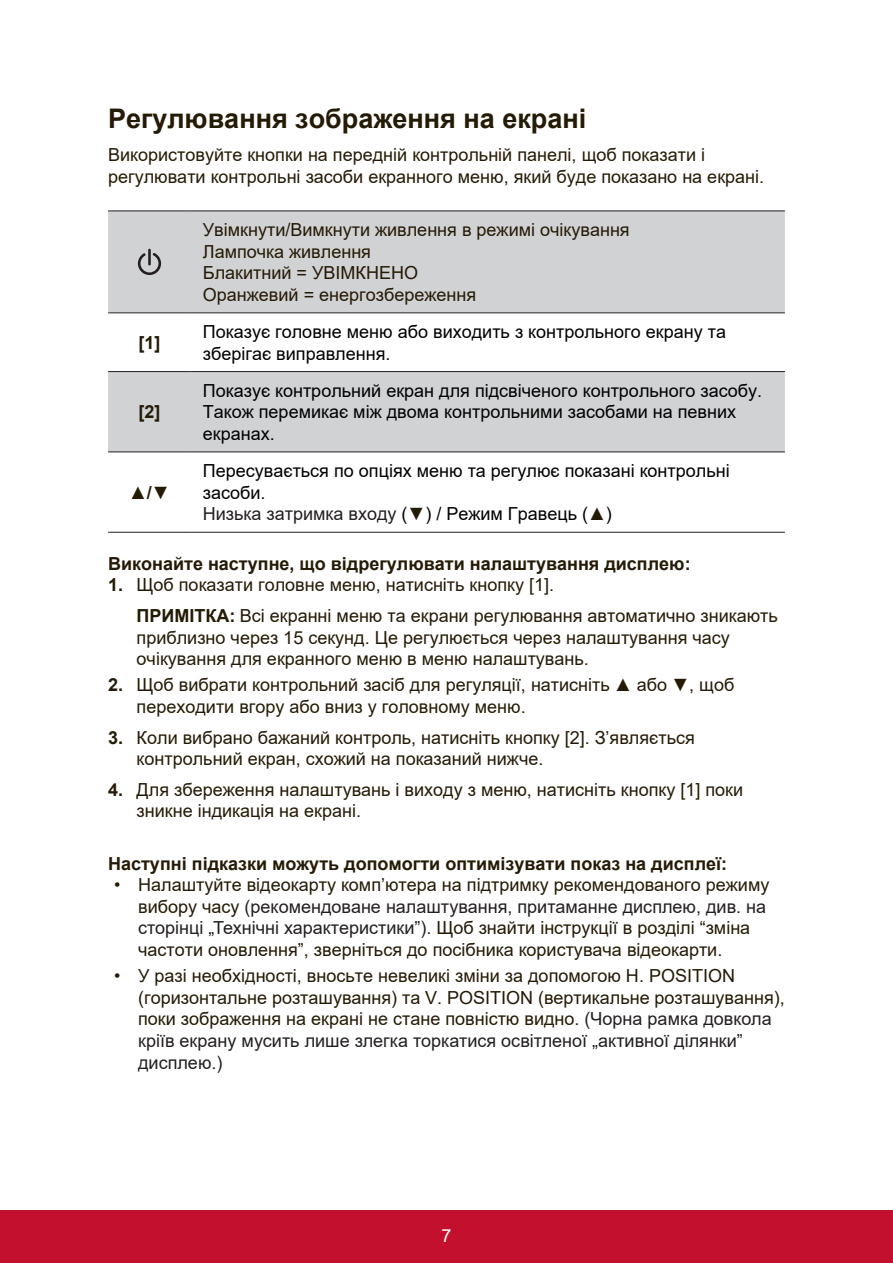
<style>
.page{position:relative;width:893px;height:1263px;background:#fff}
.page>*{position:absolute;margin:0;border:0;box-sizing:border-box;transform-origin:0 0}
.Heading_18{font:700 27px "Arial";color:#251a05}
.Body_Indent{font:18px/21.6px "Arial";color:#251a05}
.Body{font:18px/21.6px "Arial";color:#000}
.Body-2{font:18px/21.6px "Arial";color:#251a05}
.Body-3{font:700 18px "Arial";color:#251a05}
.Body-4{font:18px "Arial";color:#231f20}
.t1{font:18px "Arial";color:#fff}
.s1{color:#000}
.s2{color:#251a05}
.s3{font-weight:700}
.s4{color:#231f20}
</style>
<div class="page">
<div style="left:0;top:1210px;width:892px;height:53px;background:#c3102f"></div>
<svg style="left:108px;top:211px;width:676px;height:240px;fill:#d1d2d4"></svg>
<hr style="left:108px;top:210px;width:83px;height:1px;background:#231f20">
<hr style="left:191px;top:210px;width:593px;height:1px;background:#231f20">
<hr style="left:108px;top:312px;width:83px;height:1px;background:#231f20">
<hr style="left:191px;top:312px;width:593px;height:1px;background:#231f20">
<hr style="left:108px;top:371px;width:83px;height:1px;background:#231f20">
<hr style="left:191px;top:371px;width:593px;height:1px;background:#231f20">
<hr style="left:108px;top:451px;width:83px;height:1px;background:#231f20">
<hr style="left:191px;top:451px;width:593px;height:1px;background:#231f20">
<hr style="left:108px;top:532px;width:83px;height:1px;background:#231f20">
<hr style="left:191px;top:532px;width:593px;height:1px;background:#231f20">
<svg style="left:138px;top:253px;width:23px;height:22px"></svg>
<hr style="left:148px;top:249px;width:3px;height:16px;background:#231f20">
<p class="Heading_18" style="left:108px;top:99px;width:479px">Регулювання зображення на екрані</p>
<p class="Body-2" style="left:108px;top:144px;width:657px">Використовуйте кнопки на передній контрольній панелі, щоб показати і регулювати контрольні засоби екранного меню, який буде показано на екрані.</p>
<p class="Body-2" style="left:203px;top:219px;width:428px">Увімкнути/Вимкнути живлення в режимі очікування</p>
<p class="Body-2" style="left:203px;top:240px;width:170px">Лампочка живлення</p>
<p class="Body-2" style="left:203px;top:262px;width:217px">Блакитний = УВІМКНЕНО</p>
<p class="Body-2" style="left:203px;top:284px;width:275px">Оранжевий = енергозбереження</p>
<p class="Body-3" style="left:138px;top:330px;width:23px">[1]</p>
<p class="Body" style="left:203px;top:321px;width:524px">Показує головне меню або виходить з контрольного екрану та зберігає виправлення.</p>
<p class="Body-3" style="left:138px;top:399px;width:23px">[2]</p>
<p class="Body" style="left:203px;top:379px;width:560px">Показує контрольний екран для підсвіченого контрольного засобу.</p>
<p class="Body" style="left:203px;top:401px;width:534px">Також перемикає між двома контрольними засобами на певних екранах.</p>
<p class="Body" style="left:203px;top:460px;width:528px">Пересувається по опціях меню та регулює показані контрольні засоби.</p>
<p class="Body-4" style="left:203px;top:501px;width:410px">Низька затримка входу <span class="s1">(</span><span class="s2">▼</span><span class="s1">) / Режим Гравець (</span><span class="s2">▲</span><span class="s1">)</span></p>
<p class="Body-3" style="left:108px;top:551px;width:583px">Виконайте наступне, що відрегулювати налаштування дисплею:</p>
<p class="Body_Indent" style="left:108px;top:574px;width:447px"><span class="s3">1.</span> Щоб показати головне меню, натисніть кнопку [1].</p>
<p class="Body_Indent" style="left:136px;top:605px;width:642px"><span class="s3">ПРИМІТКА:</span> Всі екранні меню та екрани регулювання автоматично зникають приблизно через 15 секунд. Це регулюється через налаштування часу очікування для екранного меню в меню налаштувань.</p>
<p class="Body_Indent" style="left:137px;top:674px;width:599px;text-indent:-29px"><span class="s3">2.</span> Щоб вибрати контрольний засіб для регуляції, натисніть ▲ або ▼, щоб переходити вгору або вниз у головному меню.</p>
<p class="Body_Indent" style="left:136px;top:726px;width:559px;text-indent:-28px"><span class="s3">3.</span> Коли вибрано бажаний контроль, натисніть кнопку [2]. З’являється контрольний екран, схожий на показаний нижче.</p>
<p class="Body_Indent" style="left:136px;top:778px;width:607px;text-indent:-28px"><span class="s3">4.</span> Для збереження налаштувань і виходу з меню, натисніть кнопку [1] поки зникне індикація на екрані.</p>
<p class="Body-3" style="left:108px;top:850px;width:620px">Наступні підказки можуть допомогти оптимізувати показ на дисплеї:</p>
<p class="Body_Indent" style="left:138px;top:874px;width:632px;text-indent:-24px">• Налаштуйте відеокарту комп’ютера на підтримку рекомендованого режиму вибору часу <span class="s4">(рекомендоване налаштування, притаманне дисплею, див. на сторінці „Технічні характеристики”)</span>. Щоб знайти інструкції в розділі “зміна частоти оновлення”, зверніться до посібника користувача відеокарти.</p>
<p class="Body_Indent" style="left:138px;top:965px;width:648px;text-indent:-24px">• У разі необхідності, вносьте невеликі зміни за допомогою H. POSITION (горизонтальне розташування) та V. POSITION (вертикальне розташування), поки зображення на екрані не стане повністю видно. <span class="s4">(Чорна рамка довкола кріїв екрану мусить лише злегка торкатися освітленої „активної ділянки” дисплею.)</span></p>
<p class="Body-2" style="left:129px;top:481px;width:42px">▲<span class="s3">/</span>▼</p>
<p class="t1" style="left:441px;top:1223px;width:12px">7</p>
</div>
